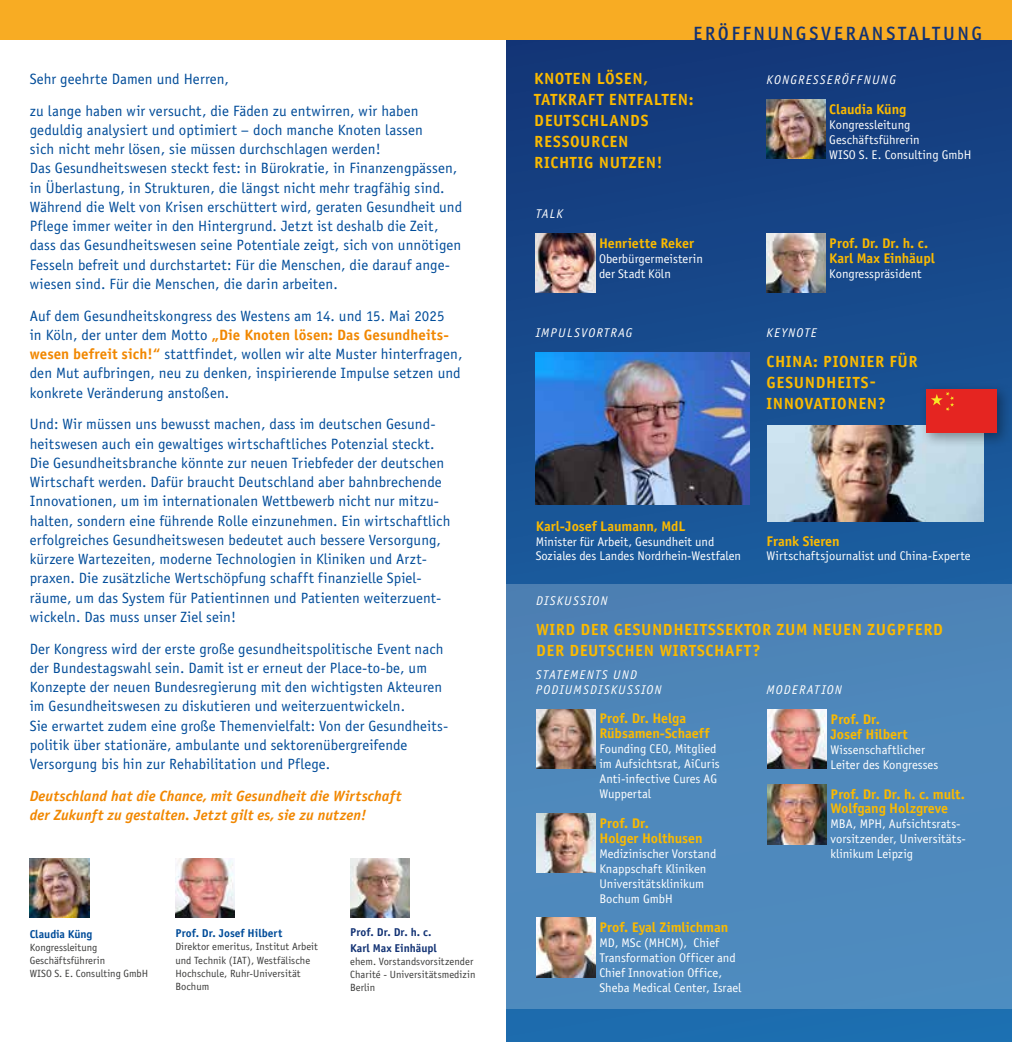
<style>
.page{position:relative;width:1012px;height:1042px;background:#fff}
.page>*{position:absolute;margin:0;border:0;box-sizing:border-box;transform-origin:0 0}
.t1{font:19.25px "Officina Sans Medium ITC";letter-spacing:.13em;color:#123274}
.t2{font:16.1px/21px "Officina Sans Bold ITC";letter-spacing:.035em;color:#fbba00}
.t3{font:15.05px/19.2px "Officina Sans ITC";letter-spacing:.005em;color:#004c99}
.t4{font:15.05px "Officina Sans Bold ITC";letter-spacing:.005em;color:#f18700}
.t5{font:14.88px/19.2px "Officina Sans ITC";letter-spacing:.005em;color:#004c99}
.t6{font:italic 14.88px/19.2px "Officina Sans Bold ITC";letter-spacing:.005em;color:#f18700}
.t7{font:14px/14.9px "Officina Sans Bold ITC";letter-spacing:-.005em;color:#fbba00}
.t8{font:12.6px/14.9px "Officina Sans ITC";letter-spacing:-.005em;color:#fff}
.t9{font:italic 12.6px/14.9px "Officina Sans ITC";letter-spacing:.09em;color:#fff}
.t10{font:11.38px "Officina Sans Bold ITC";color:#004c99}
.t11{font:11.38px/15.8px "Officina Sans Bold ITC";color:#123274}
.t12{font:10.5px/13.1px "Officina Sans ITC";color:#3c3c3b}
.s1{font-family:"Officina Sans ITC";color:#004c99}
.s2{font-family:"Officina Sans Bold ITC";color:#f18700}
.s3{font-size:15.05px}
</style>
<div class="page">
<svg style="left:506px;top:40px;width:506px;height:1002px;background:#174a8c"></svg>
<div style="left:506px;top:584px;width:506px;height:424px;background:#4e89bc"></div>
<div style="left:0;top:0;width:521px;height:40px;background:#f8ac23"></div>
<div style="left:491px;top:0;width:521px;height:40px;background:#f8ac23"></div>
<img style="left:766px;top:99px;width:60px;height:60px">
<img style="left:536px;top:233px;width:59px;height:60px">
<img style="left:536px;top:352px;width:213px;height:153px">
<img style="left:767px;top:425px;width:216px;height:96px">
<img style="left:536px;top:813px;width:60px;height:60px">
<img style="left:536px;top:917px;width:60px;height:60px">
<img style="left:536px;top:709px;width:60px;height:60px">
<img style="left:767px;top:785px;width:60px;height:59px">
<img style="left:766px;top:233px;width:60px;height:60px">
<img style="left:767px;top:709px;width:60px;height:60px">
<div style="left:919px;top:382px;width:93px;height:67px;background:#000;opacity:.37"></div>
<div style="left:926px;top:389px;width:71px;height:44px;background:#e52521"></div>
<svg style="left:931px;top:392px;width:23px;height:19px"></svg>
<img style="left:30px;top:858px;width:59px;height:59px">
<img style="left:175px;top:858px;width:60px;height:59px">
<img style="left:350px;top:858px;width:60px;height:59px">
<p class="t3" style="left:30px;top:63px;width:390px;line-height:31.7px">Sehr geehrte Damen und Herren,<br>zu lange haben wir versucht, die Fäden zu entwirren, wir haben</p>
<p class="t3" style="left:30px;top:120px;width:434px">geduldig analysiert und optimiert – doch manche Knoten lassen<br>sich nicht mehr lösen, sie müssen durchschlagen werden!<br>Das Gesundheitswesen steckt fest: in Bürokratie, in Finanzengpässen, in Überlastung, in Strukturen, die längst nicht mehr tragfähig sind.<br>Während die Welt von Krisen erschüttert wird, geraten Gesundheit und Pflege immer weiter in den Hintergrund. Jetzt ist deshalb die Zeit, dass das Gesundheitswesen seine Potentiale zeigt, sich von unnötigen Fesseln befreit und durchstartet: Für die Menschen, die darauf ange&shy;wiesen sind. Für die Menschen, die darin arbeiten.</p>
<p class="t3" style="left:30px;top:305px;width:416px">Auf dem Gesundheitskongress des Westens am 14. und 15. Mai 2025</p>
<p class="t4" style="left:30px;top:324px;width:421px"><span class="s1">in Köln, der unter dem Motto</span> „Die Knoten lösen: Das Gesundheits-</p>
<p class="t3" style="left:30px;top:344px;width:434px;text-align:justify"><span class="s2">wesen befreit sich!“</span> stattfindet, wollen wir alte Muster hinterfragen, den Mut aufbringen, neu zu denken, inspirierende Impulse setzen und konkrete Veränderung anstoßen.</p>
<p class="t3" style="left:30px;top:414px;width:416px">Und: Wir müssen uns bewusst machen, dass im deutschen Gesund&shy;heitswesen auch ein gewaltiges wirtschaftliches Potenzial steckt.<br>Die Gesundheitsbranche könnte zur neuen Triebfeder der deutschen Wirtschaft werden. Dafür braucht Deutschland aber bahnbrechende Innovationen, um im internationalen Wettbewerb nicht nur mitzu-</p>
<p class="t5" style="left:30px;top:510px;width:422px"><span class="s3">halten,</span> sondern eine führende Rolle einzunehmen. Ein wirtschaftlich erfolgreiches Gesundheitswesen bedeutet auch bessere Versorgung, kürzere Wartezeiten, moderne Technologien in Kliniken und Arzt&shy;praxen. Die zusätzliche Wertschöpfung schafft finanzielle Spiel&shy;räume, um das System für Patientinnen und Patienten weiterzuent&shy;wickeln. Das muss unser Ziel sein!</p>
<p class="t5" style="left:30px;top:638px;width:420px">Der Kongress wird der erste große gesundheitspolitische Event nach der Bundestagswahl sein. Damit ist er erneut der Place-to-be, um Konzepte der neuen Bundesregierung mit den wichtigsten Akteuren im Gesundheitswesen zu diskutieren und weiterzuentwickeln.<br>Sie erwartet zudem eine große Themenvielfalt: Von der Gesundheits&shy;politik über stationäre, ambulante und sektorenübergreifende Versorgung bis hin zur Rehabilitation und Pflege.</p>
<p class="t6" style="left:30px;top:785px;width:373px">Deutschland hat die Chance, mit Gesundheit die Wirtschaft der Zukunft zu gestalten. Jetzt gilt es, sie zu nutzen!</p>
<p class="t10" style="left:30px;top:926px;width:64px">Claudia Küng</p>
<p class="t12" style="left:30px;top:940px;width:120px">Kongressleitung<br>Geschäftsführerin<br>WISO S. E. Consulting GmbH</p>
<p class="t10" style="left:175px;top:925px;width:109px">Prof. Dr. Josef Hilbert</p>
<p class="t12" style="left:175px;top:940px;width:144px">Direktor emeritus, Institut Arbeit und Technik (IAT), Westfälische<br>Hochschule, Ruhr-Universität<br>Bochum</p>
<p class="t11" style="left:350px;top:924px;width:88px">Prof. Dr. Dr. h. c.<br>Karl Max Einhäupl</p>
<p class="t12" style="left:350px;top:954px;width:127px">ehem. Vorstandsvorsitzender<br>Charité - Universitätsmedizin<br>Berlin</p>
<p class="t1" style="left:693px;top:20px;width:290px">ERÖFFNUNGSVERANSTALTUNG</p>
<p class="t9" style="left:766px;top:72px;width:131px">KONGRESSERÖFFNUNG</p>
<p class="t7" style="left:829px;top:101px;width:78px">Claudia Küng</p>
<p class="t8" style="left:829px;top:117px;width:144px">Kongressleitung<br>Geschäftsführerin<br>WISO S. E. Consulting GmbH</p>
<p class="t2" style="left:534px;top:68px;width:161px">KNOTEN LÖSEN,<br>TATKRAFT ENTFALTEN:<br>DEUTSCHLANDS<br>RESSOURCEN<br>RICHTIG NUTZEN!</p>
<p class="t9" style="left:536px;top:206px;width:29px">TALK</p>
<p class="t7" style="left:599px;top:235px;width:96px">Henriette Reker</p>
<p class="t8" style="left:599px;top:251px;width:105px">Oberbürgermeisterin der Stadt Köln</p>
<p class="t9" style="left:536px;top:325px;width:98px">IMPULSVORTRAG</p>
<p class="t7" style="left:829px;top:235px;width:107px">Prof. Dr. Dr. h. c.<br>Karl Max Einhäupl</p>
<p class="t8" style="left:829px;top:266px;width:94px">Kongresspräsident</p>
<p class="t9" style="left:766px;top:325px;width:52px">KEYNOTE</p>
<p class="t2" style="left:766px;top:350px;width:153px">CHINA: PIONIER FÜR<br>GESUNDHEITS-<br>INNOVATIONEN?</p>
<p class="t7" style="left:536px;top:518px;width:151px">Karl-Josef Laumann, MdL</p>
<p class="t8" style="left:536px;top:533px;width:207px">Minister für Arbeit, Gesundheit und<br>Soziales des Landes Nordrhein-Westfalen</p>
<p class="t7" style="left:767px;top:533px;width:75px">Frank Sieren</p>
<p class="t8" style="left:767px;top:548px;width:206px">Wirtschaftsjournalist und China-Experte</p>
<p class="t9" style="left:536px;top:593px;width:73px">DISKUSSION</p>
<p class="t2" style="left:536px;top:618px;width:408px">WIRD DER GESUNDHEITSSEKTOR ZUM NEUEN ZUGPFERD<br>DER DEUTSCHEN WIRTSCHAFT?</p>
<p class="t9" style="left:536px;top:667px;width:127px">STATEMENTS UND<br>PODIUMSDISKUSSION</p>
<p class="t7" style="left:599px;top:710px;width:112px">Prof. Dr. Helga<br>Rübsamen-Schaeff</p>
<p class="t8" style="left:599px;top:741px;width:122px">Founding CEO, Mitglied im Aufsichtsrat, AiCuris<br>Anti‐infective Cures AG<br>Wuppertal</p>
<p class="t7" style="left:599px;top:815px;width:105px">Prof. Dr.<br>Holger Holthusen</p>
<p class="t8" style="left:599px;top:846px;width:118px">Medizinischer Vorstand<br>Knappschaft Kliniken<br>Universitätsklinikum<br>Bochum GmbH</p>
<p class="t7" style="left:599px;top:919px;width:130px">Prof. Eyal Zimlichman</p>
<p class="t8" style="left:599px;top:935px;width:144px">MD, MSc (MHCM), Chief<br>Transformation Officer and<br>Chief Innovation Office,<br>Sheba Medical Center, Israel</p>
<p class="t9" style="left:766px;top:682px;width:77px">MODERATION</p>
<p class="t7" style="left:831px;top:711px;width:79px">Prof. Dr.<br>Josef Hilbert</p>
<p class="t8" style="left:831px;top:742px;width:109px">Wissenschaftlicher<br>Leiter des Kongresses</p>
<p class="t7" style="left:831px;top:786px;width:136px">Prof. Dr. Dr. h. c. mult.<br>Wolfgang Holzgreve</p>
<p class="t8" style="left:831px;top:816px;width:137px">MBA, MPH, Aufsichtsrats&shy;vorsitzender, Universitäts&shy;klinikum Leipzig</p>
</div>
